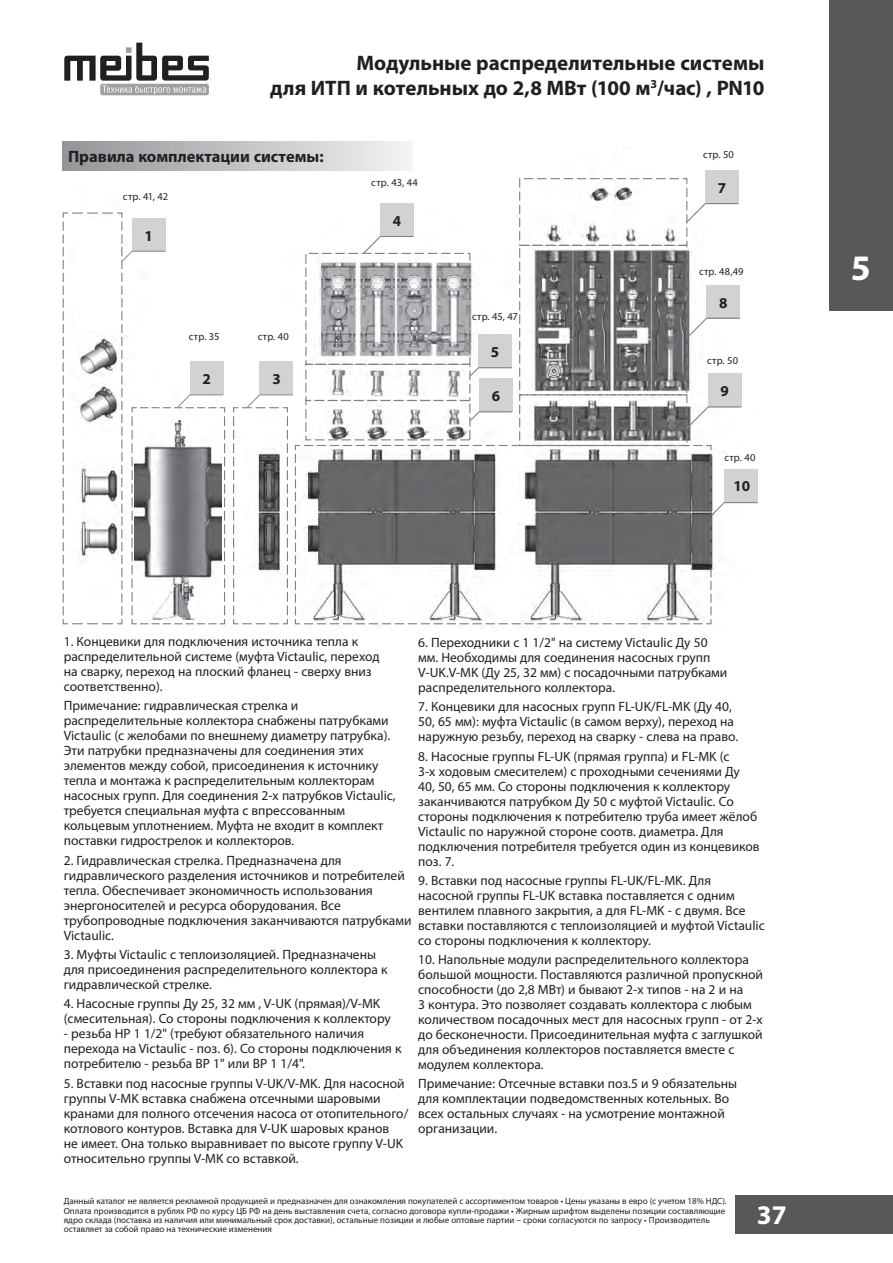
<style>
.page{position:relative;width:893px;height:1263px;background:#fff}
.page>*{position:absolute;margin:0;border:0;box-sizing:border-box;transform-origin:0 0}
.t1{font:700 36px "Myriad Pro";color:#fff}
.t2{font:700 27px "Myriad Pro";color:#fff}
.t3{font:700 21px/25.2px "Myriad Pro";color:#231f20;text-align:right}
.t4{font:700 16.5px "Myriad Pro";color:#231f20}
.t5{font:700 15.15px "Myriad Pro";color:#231f20}
.t6{font:13.5px/15px "Myriad Pro";color:#231f20}
.t7{font:10.5px "Myriad Pro";letter-spacing:.015em;color:#231f20}
.t8{font:9px/9.4px "Myriad Pro";color:#231f20}
</style>
<div class="page">
<img style="left:259px;top:147px;width:498px;height:481px">
<div style="left:305px;top:253px;width:165px;height:112px;border:1px dashed #808285"></div>
<div style="left:305px;top:364px;width:165px;height:37px;border:1px dashed #808285"></div>
<div style="left:519px;top:245px;width:168px;height:150px;border:1px dashed #808285"></div>
<div style="left:519px;top:178px;width:168px;height:68px;border:1px dashed #808285"></div>
<div style="left:260px;top:362px;width:33px;height:33px;background:#d1d2d4"></div>
<div style="left:380px;top:203px;width:34px;height:33px;background:#d1d2d4"></div>
<div style="left:478px;top:335px;width:33px;height:33px;background:#d1d2d4"></div>
<div style="left:479px;top:379px;width:33px;height:33px;background:#d1d2d4"></div>
<div style="left:705px;top:170px;width:33px;height:34px;background:#d1d2d4"></div>
<div style="left:707px;top:285px;width:33px;height:33px;background:#d1d2d4"></div>
<div style="left:708px;top:374px;width:33px;height:33px;background:#d1d2d4"></div>
<div style="left:724px;top:469px;width:33px;height:34px;background:#d1d2d4"></div>
<svg style="left:62px;top:212px;width:164px;height:413px"></svg>
<hr style="left:380px;top:236px;width:34px;height:1px;background:#808285">
<svg style="left:362px;top:235px;width:20px;height:20px"></svg>
<hr style="left:478px;top:367px;width:33px;height:1px;background:#808285">
<svg style="left:468px;top:366px;width:12px;height:12px"></svg>
<hr style="left:705px;top:203px;width:33px;height:1px;background:#808285">
<svg style="left:685px;top:202px;width:22px;height:22px"></svg>
<hr style="left:707px;top:318px;width:33px;height:1px;background:#808285">
<svg style="left:685px;top:317px;width:23px;height:22px"></svg>
<hr style="left:708px;top:406px;width:33px;height:1px;background:#808285">
<hr style="left:724px;top:502px;width:33px;height:1px;background:#808285">
<svg style="left:233px;top:393px;width:493px;height:232px"></svg>
<img style="left:134px;top:420px;width:88px;height:200px">
<div style="left:62px;top:141px;width:350px;height:30px;background:linear-gradient(to right,#929498,#f2f2f4)"></div>
<div style="left:74px;top:220px;width:45px;height:108px;background:#fff"></div>
<div style="left:100px;top:84px;width:109px;height:11px;background:#9fa0a4;border-radius:2px"></div>
<svg style="left:64px;top:43px;width:145px;height:51px"></svg>
<div style="left:736px;top:1195px;width:157px;height:38px;background:#57585a"></div>
<div style="left:829px;top:0;width:64px;height:311px;background:#57585a"></div>
<h3 class="t3" style="left:270px;top:49px;width:496px">Модульные распределительные системы<br>для ИТП и котельных до 2,8 МВт (100 м<sup>3</sup>/час) , PN10</h3>
<p class="t4" style="left:68px;top:146px;width:257px">Правила комплектации системы:</p>
<p class="t7" style="left:123px;top:190px;width:47px">стр. 41, 42</p>
<p class="t5" style="left:145px;top:226px;width:10px">1</p>
<p class="t7" style="left:189px;top:330px;width:32px">стр. 35</p>
<p class="t7" style="left:258px;top:330px;width:33px">стр. 40</p>
<p class="t5" style="left:203px;top:369px;width:10px">2</p>
<p class="t5" style="left:272px;top:369px;width:10px">3</p>
<p class="t7" style="left:371px;top:176px;width:48px">стр. 43, 44</p>
<p class="t5" style="left:393px;top:211px;width:10px">4</p>
<p class="t7" style="left:472px;top:310px;width:47px">стр. 45, 47</p>
<p class="t5" style="left:491px;top:342px;width:10px">5</p>
<p class="t5" style="left:492px;top:386px;width:10px">6</p>
<p class="t7" style="left:703px;top:148px;width:32px">стр. 50</p>
<p class="t5" style="left:718px;top:178px;width:10px">7</p>
<p class="t7" style="left:699px;top:265px;width:46px">стр. 48,49</p>
<p class="t5" style="left:719px;top:293px;width:10px">8</p>
<p class="t7" style="left:707px;top:354px;width:32px">стр. 50</p>
<p class="t5" style="left:720px;top:381px;width:10px">9</p>
<p class="t7" style="left:724px;top:451px;width:33px">стр. 40</p>
<p class="t5" style="left:733px;top:476px;width:18px">10</p>
<p class="t6" style="left:64px;top:634px;width:317px">1. Концевики для подключения источника тепла к распределительной системе (муфта Victaulic, переход на сварку, переход на плоский фланец - сверху вниз соответственно).</p>
<p class="t6" style="left:64px;top:698px;width:333px">Примечание: гидравлическая стрелка и распределительные коллектора снабжены патрубками Victaulic (с желобами по внешнему диаметру патрубка).<br>Эти патрубки предназначены для соединения этих элементов между собой, присоединения к источнику тепла и монтажа к распределительным коллекторам насосных групп. Для соединения 2-х патрубков Victaulic, требуется специальная муфта с впрессованным кольцевым уплотнением. Муфта не входит в комплект поставки гидрострелок и коллекторов.</p>
<p class="t6" style="left:64px;top:852px;width:349px">2. Гидравлическая стрелка. Предназначена для гидравлического разделения источников и потребителей тепла. Обеспечивает экономичность использования энергоносителей и ресурса оборудования. Все трубопроводные подключения заканчиваются патрубками Victaulic.</p>
<p class="t6" style="left:64px;top:947px;width:325px">3. Муфты Victaulic с теплоизоляцией. Предназначены для присоединения распределительного коллектора к гидравлической стрелке.</p>
<p class="t6" style="left:64px;top:996px;width:329px">4. Насосные группы Ду 25, 32 мм , V-UK (прямая)/V-MK (смесительная). Со стороны подключения к коллектору</p>
<p class="t6" style="left:64px;top:1026px;width:339px">- резьба НР 1 1/2" (требуют обязательного наличия перехода на Victaulic - поз. 6). Со стороны подключения к потребителю - резьба ВР 1" или ВР 1 1/4".</p>
<p class="t6" style="left:64px;top:1075px;width:346px">5. Вставки под насосные группы V-UK/V-MK. Для насосной группы V-MK вставка снабжена отсечными шаровыми кранами для полного отсечения насоса от отопительного/ котлового контуров. Вставка для V-UK шаровых кранов<br>не имеет. Она только выравнивает по высоте группу V-UK относительно группы V-MK со вставкой.</p>
<p class="t6" style="left:418px;top:635px;width:311px">6. Переходники с 1 1/2" на систему Victaulic Ду 50 мм. Необходимы для соединения насосных групп V-UK.V-MK (Ду 25, 32 мм) с посадочными патрубками распределительного коллектора.</p>
<p class="t6" style="left:418px;top:699px;width:322px">7. Концевики для насосных групп FL-UK/FL-MK (Ду 40,<br>50, 65 мм): муфта Victaulic (в самом верху), переход на наружную резьбу, переход на сварку - слева на право.</p>
<p class="t6" style="left:418px;top:748px;width:343px">8. Насосные группы FL-UK (прямая группа) и FL-MK (с<br>3-х ходовым смесителем) с проходными сечениями Ду 40, 50, 65 мм. Со стороны подключения к коллектору заканчиваются патрубком Ду 50 с муфтой Victaulic. Со стороны подключения к потребителю труба имеет жёлоб Victaulic по наружной стороне соотв. диаметра. Для подключения потребителя требуется один из концевиков поз. 7.</p>
<p class="t6" style="left:418px;top:873px;width:348px">9. Вставки под насосные группы FL-UK/FL-MK. Для насосной группы FL-UK вставка поставляется с одним вентилем плавного закрытия, а для FL-MK - с двумя. Все вставки поставляются с теплоизоляцией и муфтой Victaulic со стороны подключения к коллектору.</p>
<p class="t6" style="left:418px;top:952px;width:346px">10. Напольные модули распределительного коллектора большой мощности. Поставляются различной пропускной способности (до 2,8 МВт) и бывают 2-х типов - на 2 и на<br>3 контура. Это позволяет создавать коллектора с любым количеством посадочных мест для насосных групп - от 2-х до бесконечности. Присоединительная муфта с заглушкой для объединения коллекторов поставляется вместе с модулем коллектора.</p>
<p class="t6" style="left:418px;top:1076px;width:321px">Примечание: Отсечные вставки поз.5 и 9 обязательны для комплектации подведомственных котельных. Во всех остальных случаях - на усмотрение монтажной организации.</p>
<p class="t8" style="left:64px;top:1196px;width:664px">Данный каталог не является рекламной продукцией и предназначен для ознакомления покупателей с ассортиментом товаров • Цены указаны в евро (c учетом 18% НДС).<br>Оплата производится в рублях РФ по курсу ЦБ РФ на день выставления счета, согласно договора купли-продажи • Жирным шрифтом выделены позиции составляющие ядро склада (поставка из наличия или минимальный срок доставки), остальные позиции и любые оптовые партии – сроки согласуются по запросу • Производитель оставляет за собой право на технические изменения</p>
<h2 class="t2" style="left:757px;top:1197px;width:31px">37</h2>
<h1 class="t1" style="left:851px;top:244px;width:21px">5</h1>
</div>
